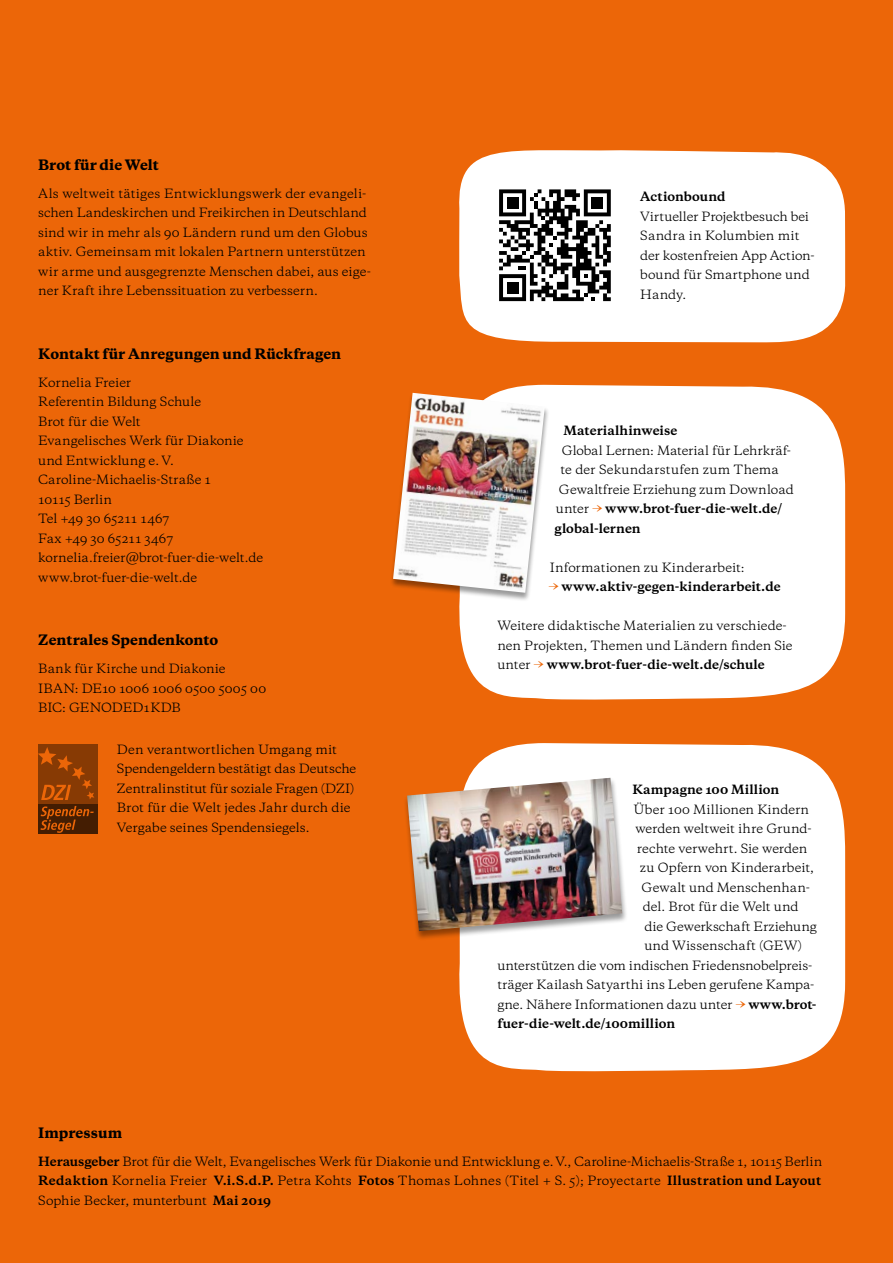
<style>
.page{position:relative;width:893px;height:1263px;background:#ec6608}
.page>*{position:absolute;margin:0;border:0;box-sizing:border-box;transform-origin:0 0}
.t1{font:800 13.5px "Galaxie Copernicus";letter-spacing:.005em;color:#000}
.t2{font:12px/19.5px "Galaxie Copernicus";color:#000}
.t3{font:700 12px "Galaxie Copernicus";letter-spacing:.005em;color:#000}
.s1{font-weight:400}
.s2{color:#ec6608}
.s3{font-weight:700;color:#ec6608}
.s4{font-weight:700}
.s5{font-weight:800;color:#ec6608}
</style>
<div class="page">
<div style="left:38px;top:744px;width:60px;height:59px;background:#873a04"></div>
<div style="left:38px;top:804px;width:60px;height:30px;background:#441d02"></div>
<svg style="left:40px;top:806px;width:54px;height:27px"></svg>
<svg style="left:38px;top:747px;width:56px;height:53px"></svg>
<div style="left:459px;top:150px;width:386px;height:193px;background:#fff"></div>
<div style="left:459px;top:385px;width:386px;height:315px;background:#fff"></div>
<div style="left:495px;top:185px;width:120px;height:120px;background:#fff"></div>
<svg style="left:499px;top:189px;width:112px;height:112px"></svg>
<div style="left:459px;top:743px;width:386px;height:329px;background:#fff"></div>
<div style="left:403px;top:778px;width:225px;height:163px;background:#000;opacity:.4"></div>
<img style="left:407px;top:778px;width:215px;height:153px">
<div style="left:389px;top:393px;width:161px;height:208px;background:#000;opacity:.4"></div>
<img style="left:393px;top:393px;width:152px;height:200px">
<p class="t1" style="left:38px;top:156px;width:122px">Brot für die Welt</p>
<p class="t2" style="left:38px;top:184px;width:334px">Als weltweit tätiges Entwicklungswerk der evangeli&shy;schen Landeskirchen und Freikirchen in Deutschland sind wir in mehr als 90 Ländern rund um den Globus aktiv. Gemeinsam mit lokalen Partnern unterstützen wir arme und ausgegrenzte Menschen dabei, aus eige&shy;ner Kraft ihre Lebenssituation zu verbessern.</p>
<p class="t1" style="left:38px;top:345px;width:304px">Kontakt für Anregungen und Rückfragen</p>
<p class="t2" style="left:38px;top:373px;width:226px">Kornelia Freier<br>Referentin Bildung Schule<br>Brot für die Welt<br>Evangelisches Werk für Diakonie und Entwicklung e. V.<br>Caroline-Michaelis-Straße 1<br>10115 Berlin<br>Tel +49 30 65211 1467<br>Fax +49 30 65211 3467 kornelia.freier@brot-fuer-die-welt.de www.brot-fuer-die-welt.de</p>
<p class="t1" style="left:38px;top:631px;width:181px">Zentrales Spendenkonto</p>
<p class="t2" style="left:38px;top:659px;width:229px">Bank für Kirche und Diakonie<br>IBAN: DE10 1006 1006 0500 5005 00<br>BIC: GENODED1KDB</p>
<p class="t2" style="left:117px;top:739px;width:241px">Den verantwortlichen Umgang mit Spendengeldern bestätigt das Deutsche Zentralinstitut für soziale Fragen (DZI)<br>Brot für die Welt jedes Jahr durch die Vergabe seines Spendensiegels.</p>
<p class="t3" style="left:640px;top:189px;width:87px">Actionbound</p>
<p class="t2" style="left:640px;top:207px;width:176px">Virtueller Projektbesuch bei<br>Sandra in Kolumbien mit der kostenfreien App Action&shy;bound für Smartphone und<br>Handy.</p>
<p class="t3" style="left:563px;top:423px;width:115px">Materialhinweise</p>
<p class="t2" style="left:562px;top:441px;width:231px">Global Lernen: Material für Lehrkräf-</p>
<p class="t2" style="left:560px;top:460px;width:220px">te der Sekundarstufen zum Thema</p>
<p class="t2" style="left:559px;top:480px;width:236px">Gewaltfreie Erziehung zum Download</p>
<p class="t3" style="left:556px;top:501px;width:228px"><span class="s1">unter</span> <span class="s2">→</span> www.brot-fuer-die-welt.de/</p>
<p class="t3" style="left:554px;top:520px;width:88px">global-lernen</p>
<p class="t2" style="left:550px;top:558px;width:196px">Informationen zu Kinderarbeit:</p>
<p class="t3" style="left:548px;top:579px;width:234px"><span class="s2">→</span> www.aktiv-gegen-kinderarbeit.de</p>
<p class="t2" style="left:497px;top:616px;width:297px">Weitere didaktische Materialien zu verschiede&shy;nen Projekten, Themen und Ländern finden Sie unter <span class="s3">→</span> <span class="s4">www.brot-fuer-die-welt.de/schule</span></p>
<p class="t3" style="left:632px;top:782px;width:148px">Kampagne 100 Million</p>
<p class="t2" style="left:634px;top:799px;width:177px">Über 100 Millionen Kindern</p>
<p class="t2" style="left:635px;top:819px;width:178px">werden weltweit ihre Grund-</p>
<p class="t2" style="left:637px;top:838px;width:172px">rechte verwehrt. Sie werden</p>
<p class="t2" style="left:640px;top:858px;width:175px">zu Opfern von Kinderarbeit,</p>
<p class="t2" style="left:641px;top:877px;width:170px">Gewalt und Menschenhan-</p>
<p class="t2" style="left:643px;top:897px;width:157px">del. Brot für die Welt und</p>
<p class="t2" style="left:644px;top:916px;width:174px">die Gewerkschaft Erziehung</p>
<p class="t2" style="left:644px;top:936px;width:159px">und Wissenschaft (GEW)</p>
<p class="t2" style="left:497px;top:955px;width:316px">unterstützen die vom indischen Friedensnobelpreis-</p>
<p class="t2" style="left:497px;top:975px;width:318px">träger Kailash Satyarthi ins Leben gerufene Kampa-</p>
<p class="t2" style="left:497px;top:994px;width:321px">gne. Nähere Informationen dazu unter <span class="s5">→</span> <span class="s4">www.brot-</span></p>
<p class="t3" style="left:497px;top:1016px;width:179px">fuer-die-welt.de/100million</p>
<p class="t1" style="left:38px;top:1124px;width:85px">Impressum</p>
<p class="t2" style="left:38px;top:1151px;width:785px;text-align:justify"><span class="s4">Herausgeber</span> Brot für die Welt, Evangelisches Werk für Diakonie und Entwicklung e. V., Caroline-Michaelis-Straße 1, 10115 Berlin <span class="s4">Redaktion</span> Kornelia Freier <span class="s4">V.i.S.d.P.</span> Petra Kohts <span class="s4">Fotos</span> Thomas Lohnes (Titel + S. 5); Proyectarte <span class="s4">Illustration und Layout </span>Sophie Becker, munterbunt <span class="s4">Mai 2019</span></p>
</div>
